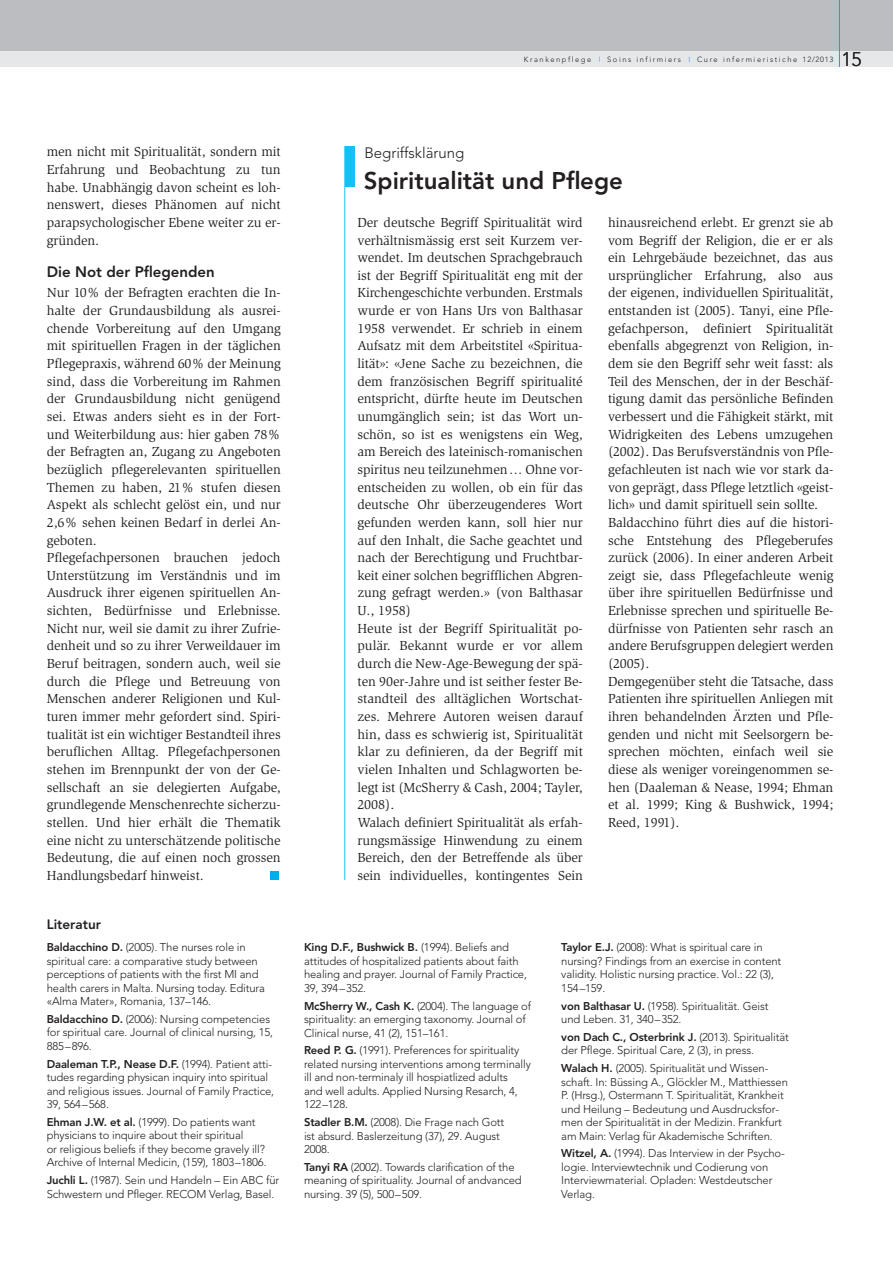
<style>
.page{position:relative;width:893px;height:1263px;background:#fff}
.page>*{position:absolute;margin:0;border:0;box-sizing:border-box;transform-origin:0 0}
.t1{font:800 24px "Avenir";color:#231f20}
.t2{font:300 19.5px "Avenir";color:#231f20}
.t3{font:800 15px "Avenir";color:#231f20}
.t4{font:300 15px "Avenir";color:#231f20}
.t5{font:13.5px/17.7px "Slimbach";letter-spacing:-.01em;color:#231f20}
.t6{font:800 13.5px "Avenir";color:#231f20}
.t7{font:300 11.25px/13.5px "Avenir";letter-spacing:-.01em;color:#231f20}
.t8{font:300 7.5px "Avenir";letter-spacing:.21em;color:#231f20}
.s1{color:#00aeef}
.s2{font-weight:800}
</style>
<div class="page">
<div style="left:0;top:51px;width:893px;height:16px;background:#e6e7e9"></div>
<div style="left:270px;top:871px;width:9px;height:9px;background:#00aeef"></div>
<div style="left:0;top:0;width:893px;height:51px;background:#bcbdc0"></div>
<hr style="left:839px;top:0;width:1px;height:67px;background:#00aeef">
<div style="left:345px;top:146px;width:10px;height:41px;background:#15c0f2"></div>
<hr style="left:344px;top:146px;width:1px;height:734px;background:#15c0f2">
<p class="t8" style="left:524px;top:56px;width:311px">Krankenpflege <span class="s1">I</span> Soins infirmiers <span class="s1">I</span> Cure infermieristiche 12/2013</p>
<h2 class="t2" style="left:841px;top:51px;width:22px">15</h2>
<p class="t5" style="left:47px;top:144px;width:236px;text-align:justify">men nicht mit Spiritualität, sondern mit Erfahrung und Beobachtung zu tun habe. Unabhängig davon scheint es loh&shy;nenswert, dieses Phänomen auf nicht parapsychologischer Ebene weiter zu er&shy;gründen.</p>
<p class="t3" style="left:47px;top:266px;width:170px">Die Not der Pflegenden</p>
<p class="t5" style="left:47px;top:285px;width:236px">Nur 10% der Befragten erachten die In&shy;halte der Grundausbildung als ausrei&shy;chende Vorbereitung auf den Umgang mit spirituellen Fragen in der täglichen Pflegepraxis, während 60% der Meinung sind, dass die Vorbereitung im Rahmen der Grundausbildung nicht genügend sei. Etwas anders sieht es in der Fort&shy;und Weiterbildung aus: hier gaben 78% der Befragten an, Zugang zu Angeboten bezüglich pflegerelevanten spirituellen Themen zu haben, 21% stufen diesen Aspekt als schlecht gelöst ein, und nur 2,6% sehen keinen Bedarf in derlei An&shy;geboten.<br>Pflegefachpersonen brauchen jedoch Unterstützung im Verständnis und im Ausdruck ihrer eigenen spirituellen An&shy;sichten, Bedürfnisse und Erlebnisse.<br>Nicht nur, weil sie damit zu ihrer Zufrie&shy;denheit und so zu ihrer Verweildauer im Beruf beitragen, sondern auch, weil sie durch die Pflege und Betreuung von Menschen anderer Religionen und Kul&shy;turen immer mehr gefordert sind. Spiri&shy;tualität ist ein wichtiger Bestandteil ihres beruflichen Alltag. Pflegefachpersonen stehen im Brennpunkt der von der Ge&shy;sellschaft an sie delegierten Aufgabe, grundlegende Menschenrechte sicherzu&shy;stellen. Und hier erhält die Thematik eine nicht zu unterschätzende politische Bedeutung, die auf einen noch grossen Handlungsbedarf hinweist.</p>
<p class="t6" style="left:47px;top:919px;width:56px">Literatur</p>
<p class="t7" style="left:47px;top:941px;width:220px"><span class="s2">Baldacchino D.</span> (2005). The nurses role in spiritual care: a comparative study between perceptions of patients with the first MI and health carers in Malta. Nursing today. Editura «Alma Mater», Romania, 137–146.</p>
<p class="t7" style="left:47px;top:1013px;width:228px"><span class="s2">Baldacchino D.</span> (2006): Nursing competencies for spiritual care. Journal of clinical nursing, 15,<br>885–896.</p>
<p class="t7" style="left:47px;top:1058px;width:229px"><span class="s2">Daaleman T.P., Nease D.F.</span> (1994). Patient atti&shy;tudes regarding physican inquiry into spiritual and religious issues. Journal of Family Practice, 39, 564–568.</p>
<p class="t7" style="left:47px;top:1116px;width:221px"><span class="s2">Ehman J.W. et al.</span> (1999). Do patients want physicians to inquire about their spiritual<br>or religious beliefs if they become gravely ill?<br>Archive of Internal Medicin, (159), 1803–1806.</p>
<p class="t7" style="left:47px;top:1174px;width:234px"><span class="s2">Juchli L.</span> (1987). Sein und Handeln – Ein ABC für<br>Schwestern und Pfleger. RECOM Verlag, Basel.</p>
<p class="t4" style="left:364px;top:146px;width:101px">Begriffsklärung</p>
<h1 class="t1" style="left:364px;top:171px;width:261px">Spiritualität und Pflege</h1>
<p class="t5" style="left:357px;top:214px;width:227px">Der deutsche Begriff Spiritualität wird verhältnismässig erst seit Kurzem ver&shy;wendet. Im deutschen Sprachgebrauch ist der Begriff Spiritualität eng mit der Kirchengeschichte verbunden. Erstmals wurde er von Hans Urs von Balthasar 1958 verwendet. Er schrieb in einem Aufsatz mit dem Arbeitstitel «Spiritua&shy;lität»: «Jene Sache zu bezeichnen, die dem französischen Begriff spiritualité entspricht, dürfte heute im Deutschen unumgänglich sein; ist das Wort un&shy;schön, so ist es wenigstens ein Weg, am Bereich des lateinisch-romanischen spiritus neu teilzunehmen… Ohne vor&shy;entscheiden zu wollen, ob ein für das deutsche Ohr überzeugenderes Wort gefunden werden kann, soll hier nur auf den Inhalt, die Sache geachtet und nach der Berechtigung und Fruchtbar&shy;keit einer solchen begrifflichen Abgren&shy;zung gefragt werden.» (von Balthasar U., 1958)<br>Heute ist der Begriff Spiritualität po&shy;pulär. Bekannt wurde er vor allem durch die New-Age-Bewegung der spä&shy;ten 90er-Jahre und ist seither fester Be&shy;standteil des alltäglichen Wortschat&shy;zes. Mehrere Autoren weisen darauf hin, dass es schwierig ist, Spiritualität klar zu definieren, da der Begriff mit vielen Inhalten und Schlagworten be&shy;legt ist (McSherry &amp; Cash, 2004; Tayler, 2008).<br>Walach definiert Spiritualität als erfah&shy;rungsmässige Hinwendung zu einem Bereich, den der Betreffende als über sein individuelles, kontingentes Sein</p>
<p class="t5" style="left:608px;top:214px;width:227px">hinausreichend erlebt. Er grenzt sie ab vom Begriff der Religion, die er er als ein Lehrgebäude bezeichnet, das aus ursprünglicher Erfahrung, also aus der eigenen, individuellen Spiritualität, entstanden ist (2005). Tanyi, eine Pfle&shy;gefachperson, definiert Spiritualität ebenfalls abgegrenzt von Religion, in&shy;dem sie den Begriff sehr weit fasst: als Teil des Menschen, der in der Beschäf&shy;tigung damit das persönliche Befinden verbessert und die Fähigkeit stärkt, mit Widrigkeiten des Lebens umzugehen (2002). Das Berufsverständnis von Pfle&shy;gefachleuten ist nach wie vor stark da&shy;von geprägt, dass Pflege letztlich «geist&shy;lich» und damit spirituell sein sollte.<br>Baldacchino führt dies auf die histori&shy;sche Entstehung des Pflegeberufes zurück (2006). In einer anderen Arbeit zeigt sie, dass Pflegefachleute wenig über ihre spirituellen Bedürfnisse und Erlebnisse sprechen und spirituelle Be&shy;dürfnisse von Patienten sehr rasch an andere Berufsgruppen delegiert werden (2005).<br>Demgegenüber steht die Tatsache, dass Patienten ihre spirituellen Anliegen mit ihren behandelnden Ärzten und Pfle&shy;genden und nicht mit Seelsorgern be&shy;sprechen möchten, einfach weil sie diese als weniger voreingenommen se&shy;hen (Daaleman &amp; Nease, 1994; Ehman et al. 1999; King &amp; Bushwick, 1994; Reed, 1991).</p>
<p class="t7" style="left:304px;top:942px;width:224px"><span class="s2">King D.F., Bushwick B.</span> (1994). Beliefs and attitudes of hospitalized patients about faith healing and prayer. Journal of Family Practice, 39, 394–352.</p>
<p class="t7" style="left:304px;top:1000px;width:229px"><span class="s2">McSherry W., Cash K.</span> (2004). The language of spirituality: an emerging taxonomy. Journal of<br>Clinical nurse, 41 (2), 151–161.</p>
<p class="t7" style="left:304px;top:1045px;width:228px"><span class="s2">Reed P. G.</span> (1991). Preferences for spirituality related nursing interventions among terminally ill and non-terminaly ill hospiatlized adults<br>and well adults. Applied Nursing Resarch, 4, 122–128.</p>
<p class="t7" style="left:304px;top:1116px;width:202px"><span class="s2">Stadler B.M.</span> (2008). Die Frage nach Gott ist absurd. Baslerzeitung (37), 29. August<br>2008.</p>
<p class="t7" style="left:304px;top:1161px;width:219px"><span class="s2">Tanyi RA</span> (2002). Towards clarification of the meaning of spirituality. Journal of andvanced nursing. 39 (5), 500–509.</p>
<p class="t7" style="left:561px;top:942px;width:222px"><span class="s2">Taylor E.J.</span> (2008): What is spiritual care in nursing? Findings from an exercise in content validity. Holistic nursing practice. Vol.: 22 (3), 154–159.</p>
<p class="t7" style="left:561px;top:1000px;width:209px"><span class="s2">von Balthasar U.</span> (1958). Spiritualität. Geist und Leben. 31, 340–352.</p>
<p class="t7" style="left:561px;top:1031px;width:229px"><span class="s2">von Dach C., Osterbrink J.</span> (2013). Spiritualität der Pflege. Spiritual Care, 2 (3), in press.</p>
<p class="t7" style="left:561px;top:1062px;width:228px"><span class="s2">Walach H.</span> (2005). Spiritualität und Wissen&shy;schaft. In: Büssing A., Glöckler M., Matthiessen P. (Hrsg.), Ostermann T. Spiritualität, Krankheit und Heilung – Bedeutung und Ausdrucksfor&shy;men der Spiritualität in der Medizin. Frankfurt am Main: Verlag für Akademische Schriften.</p>
<p class="t7" style="left:561px;top:1148px;width:225px"><span class="s2">Witzel, A.</span> (1994). Das Interview in der Psycho&shy;logie. Interviewtechnik und Codierung von Interviewmaterial. Opladen: Westdeutscher Verlag.</p>
</div>
